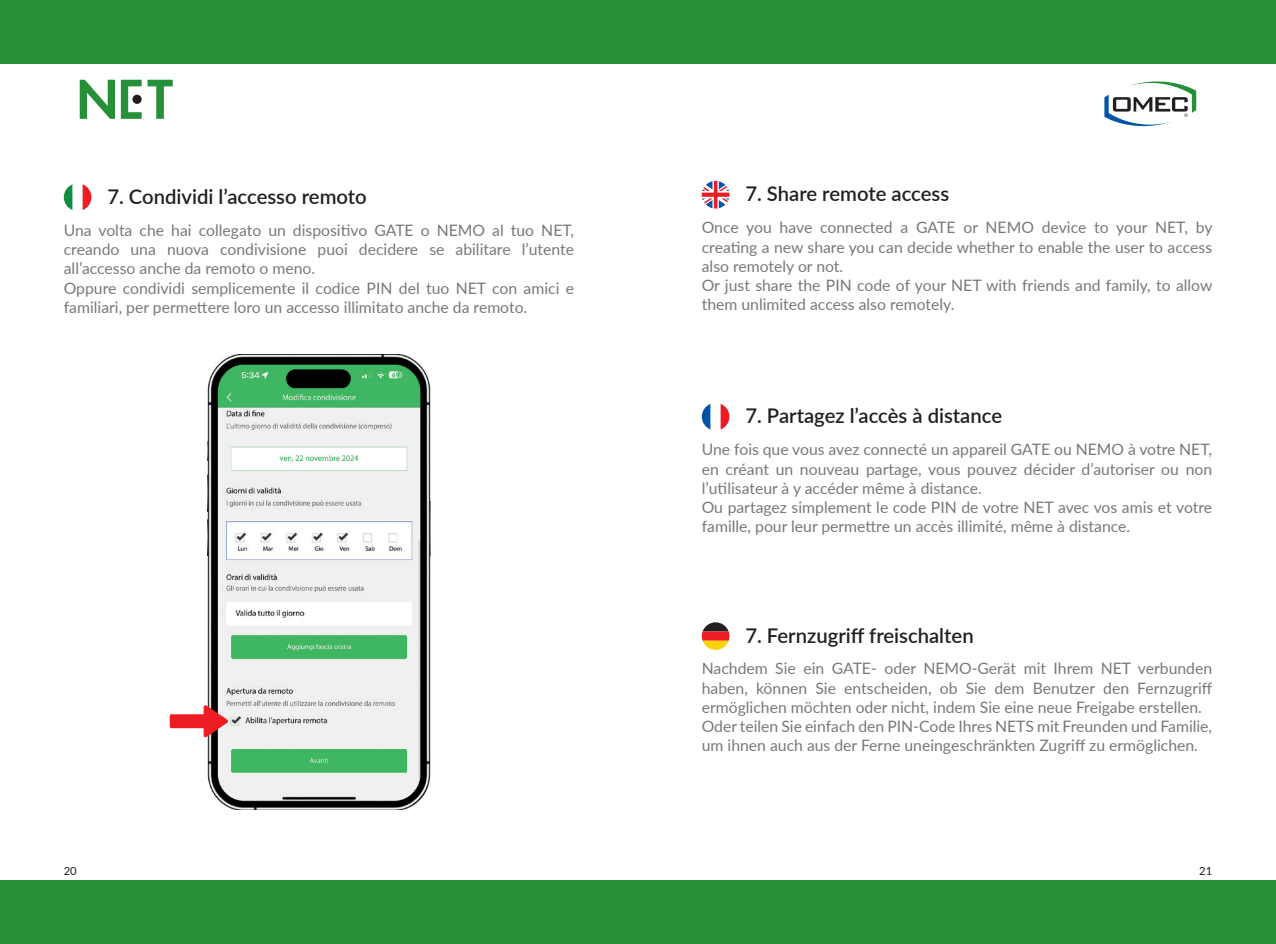
<style>
.page{position:relative;width:1276px;height:944px;background:#fff}
.page>*{position:absolute;margin:0;border:0;box-sizing:border-box;transform-origin:0 0}
.t1{font:600 20.25px "Lato";color:#231f20}
.t2{font:15.75px/19.1px "Lato";color:#76787b}
.t3{font:11.25px "Lato";color:#231f20}
</style>
<div class="page">
<svg style="left:702px;top:622px;width:27px;height:28px"></svg>
<svg style="left:702px;top:403px;width:27px;height:27px"></svg>
<svg style="left:702px;top:181px;width:27px;height:28px"></svg>
<svg style="left:64px;top:184px;width:27px;height:26px"></svg>
<div style="left:0;top:880px;width:1276px;height:64px;background:#269039"></div>
<div style="left:0;top:0;width:1276px;height:64px;background:#269039"></div>
<svg style="left:80px;top:80px;width:35px;height:39px"></svg>
<svg style="left:121px;top:80px;width:52px;height:39px"></svg>
<svg style="left:1104px;top:81px;width:92px;height:46px"></svg>
<img style="left:207px;top:354px;width:224px;height:456px">
<svg style="left:170px;top:705px;width:58px;height:32px"></svg>
<p class="t1" style="left:107px;top:182px;width:261px">7. Condividi l’accesso remoto</p>
<p class="t2" style="left:64px;top:220px;width:512px">Una volta che hai collegato un dispositivo GATE o NEMO al tuo NET, creando una nuova condivisione puoi decidere se abilitare l’utente all’accesso anche da remoto o meno.<br>Oppure condividi semplicemente il codice PIN del tuo NET con amici e familiari, per permettere loro un accesso illimitato anche da remoto.</p>
<p class="t1" style="left:745px;top:179px;width:205px">7. Share remote access</p>
<p class="t2" style="left:702px;top:217px;width:512px">Once you have connected a GATE or NEMO device to your NET, by creating a new share you can decide whether to enable the user to access also remotely or not.<br>Or just share the PIN code of your NET with friends and family, to allow them unlimited access also remotely.</p>
<p class="t1" style="left:745px;top:401px;width:258px">7. Partagez l’accès à distance</p>
<p class="t2" style="left:702px;top:440px;width:512px">Une fois que vous avez connecté un appareil GATE ou NEMO à votre NET, en créant un nouveau partage, vous pouvez décider d’autoriser ou non l’utilisateur à y accéder même à distance.<br>Ou partagez simplement le code PIN de votre NET avec vos amis et votre famille, pour leur permettre un accès illimité, même à distance.</p>
<p class="t1" style="left:745px;top:621px;width:230px">7. Fernzugriff freischalten</p>
<p class="t2" style="left:702px;top:658px;width:512px">Nachdem Sie ein GATE- oder NEMO-Gerät mit Ihrem NET verbunden haben, können Sie entscheiden, ob Sie dem Benutzer den Fernzugriff ermöglichen möchten oder nicht, indem Sie eine neue Freigabe erstellen.<br>Oder teilen Sie einfach den PIN-Code Ihres NETS mit Freunden und Familie, um ihnen auch aus der Ferne uneingeschränkten Zugriff zu ermöglichen.</p>
<p class="t3" style="left:64px;top:863px;width:15px">20</p>
<p class="t3" style="left:1199px;top:863px;width:15px">21</p>
</div>
